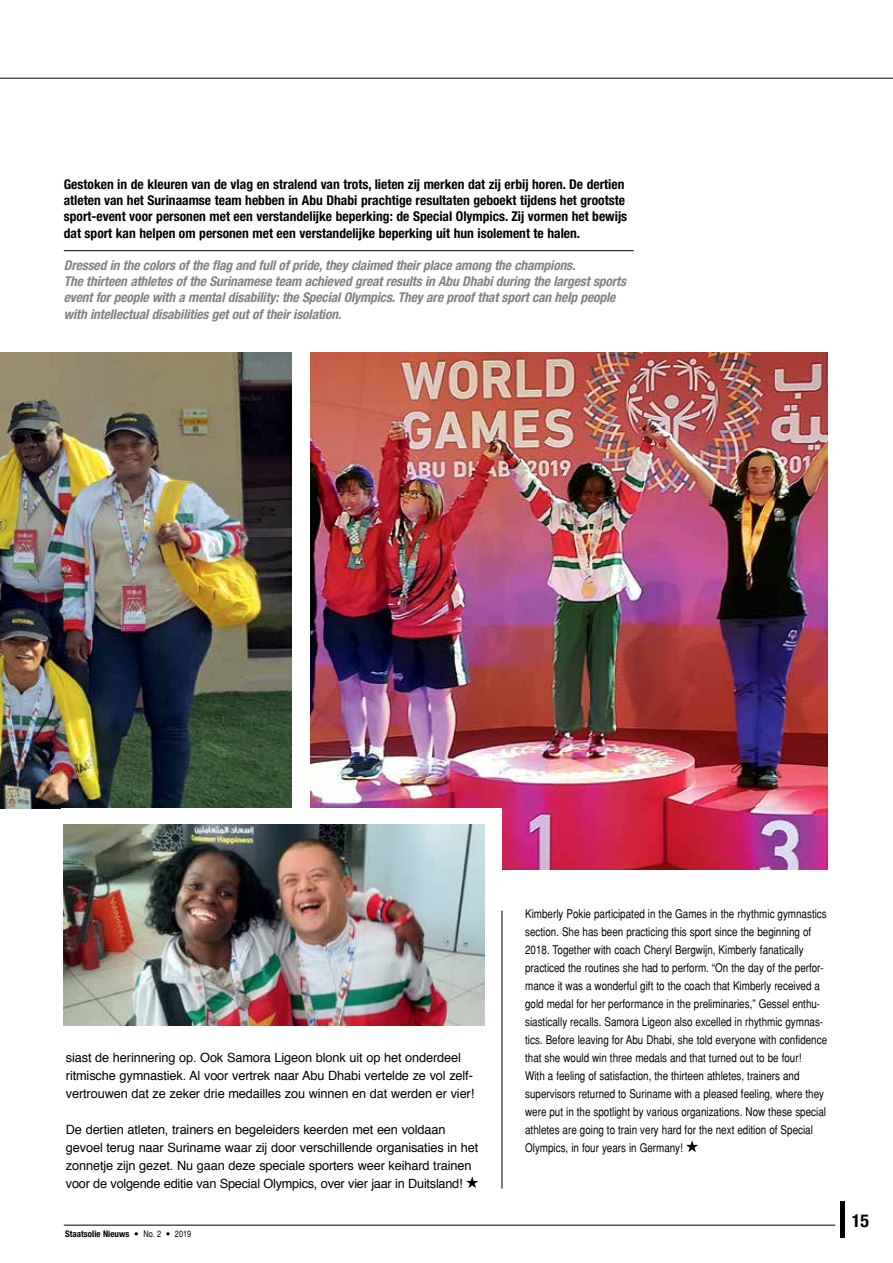
<style>
.page{position:relative;width:893px;height:1263px;background:#fff}
.page>*{position:absolute;margin:0;border:0;box-sizing:border-box;transform-origin:0 0}
.t1{font:700 condensed 18px "Helvetica Neue";color:#000}
.t2{font:700 condensed 13.5px/16.2px "Helvetica Neue";color:#000}
.t3{font:italic 700 condensed 13.5px/16.2px "Helvetica Neue";letter-spacing:-.01em;color:#808285}
.t4{font:12.75px/18px "Helvetica";letter-spacing:-.01em;color:#000}
.t5{font:condensed 12px/18px "Helvetica";color:#000}
.t6{font:700 condensed 9px "Helvetica Neue";color:#000}
.s1{font-family:"Helvetica";font-weight:400}
</style>
<div class="page">
<svg style="left:686px;top:1140px;width:12px;height:12px"></svg>
<hr style="left:64px;top:250px;width:570px;height:1px;background:#000">
<hr style="left:0;top:78px;width:893px;height:1px;background:#000">
<svg style="left:466px;top:1176px;width:12px;height:12px"></svg>
<img style="left:0;top:353px;width:291px;height:455px">
<img style="left:310px;top:353px;width:517px;height:516px">
<div style="left:62px;top:808px;width:440px;height:173px;background:#fff"></div>
<img style="left:64px;top:825px;width:421px;height:200px">
<hr style="left:502px;top:910px;width:1px;height:278px;background:#000">
<hr style="left:64px;top:1225px;width:771px;height:1px;background:#000">
<hr style="left:840px;top:1201px;width:4px;height:36px;background:#000">
<p class="t2" style="left:64px;top:176px;width:565px">Gestoken in de kleuren van de vlag en stralend van trots, lieten zij merken dat zij erbij horen. De dertien atleten van het Surinaamse team hebben in Abu Dhabi prachtige resultaten geboekt tijdens het grootste sport-event voor personen met een verstandelijke beperking: de Special Olympics. Zij vormen het bewijs dat sport kan helpen om personen met een verstandelijke beperking uit hun isolement te halen.</p>
<p class="t3" style="left:64px;top:257px;width:564px">Dressed in the colors of the flag and full of pride, they claimed their place among the champions.<br>The thirteen athletes of the Surinamese team achieved great results in Abu Dhabi during the largest sports event for people with a mental disability: the Special Olympics. They are proof that sport can help people with intellectual disabilities get out of their isolation.</p>
<p class="t4" style="left:66px;top:1049px;width:410px">siast de herinnering op. Ook Samora Ligeon blonk uit op het onderdeel ritmische gymnastiek. Al voor vertrek naar Abu Dhabi vertelde ze vol zelf&shy;vertrouwen dat ze zeker drie medailles zou winnen en dat werden er vier!</p>
<p class="t4" style="left:66px;top:1121px;width:414px">De dertien atleten, trainers en begeleiders keerden met een voldaan gevoel terug naar Suriname waar zij door verschillende organisaties in het zonnetje zijn gezet. Nu gaan deze speciale sporters weer keihard trainen voor de volgende editie van Special Olympics, over vier jaar in Duitsland!</p>
<p class="t6" style="left:65px;top:1226px;width:128px">Staatsolie Nieuws • <span class="s1">No. 2</span> • <span class="s1">2019</span></p>
<p class="t5" style="left:525px;top:905px;width:303px">Kimberly Pokie participated in the Games in the rhythmic gymnastics section. She has been practicing this sport since the beginning of 2018. Together with coach Cheryl Bergwijn, Kimberly fanatically practiced the routines she had to perform. “On the day of the perfor&shy;mance it was a wonderful gift to the coach that Kimberly received a gold medal for her performance in the preliminaries,” Gessel enthu&shy;siastically recalls. Samora Ligeon also excelled in rhythmic gymnas&shy;tics. Before leaving for Abu Dhabi, she told everyone with confidence that she would win three medals and that turned out to be four!<br>With a feeling of satisfaction, the thirteen athletes, trainers and supervisors returned to Suriname with a pleased feeling, where they were put in the spotlight by various organizations. Now these special athletes are going to train very hard for the next edition of Special Olympics, in four years in Germany!</p>
<h1 class="t1" style="left:852px;top:1205px;width:19px">15</h1>
</div>
